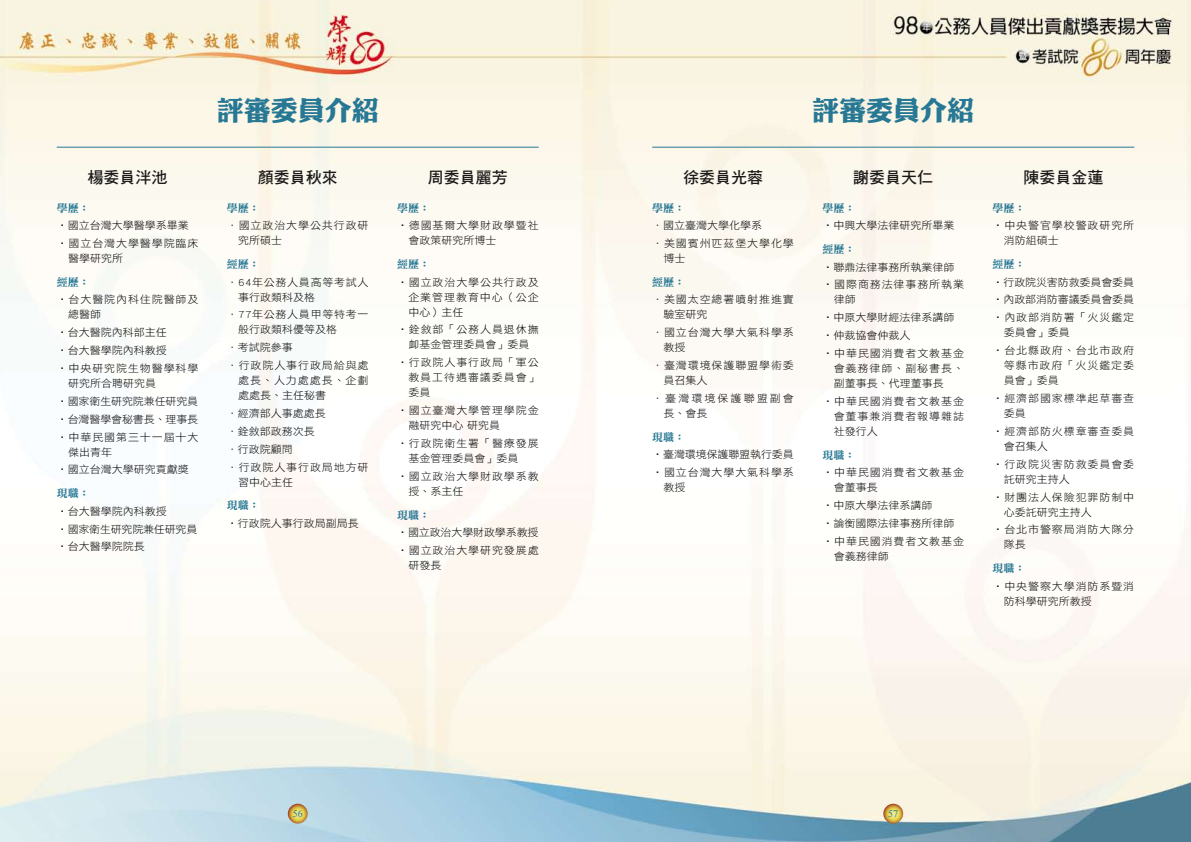
<style>
.page{position:relative;width:1191px;height:842px;background:#fff}
.page>*{position:absolute;margin:0;border:0;box-sizing:border-box;transform-origin:0 0}
.t1{font:27px "DF Li King Hei Std W8";color:#277894}
.t2{font:16px "DF Hei Std W7";color:#1b1918}
.t3{font:11px "DF Li Song Std W7";color:#277894}
.t4{font:10.4px/15px "DF Hei Std W3";letter-spacing:.08em;color:#000;scale:1.05 1}
.t5{font:10.4px/17.8px "DF Hei Std W3";color:#000;scale:1.05 1}
.t6{font:10.4px/17.8px "DF Hei Std W3";letter-spacing:-.01em;color:#000;scale:1.05 1}
.t7{font:10.4px/15px "DF Hei Std W3";letter-spacing:.04em;color:#000;scale:1.05 1}
.t8{font:10.4px/15px "DF Hei Std W3";letter-spacing:.19em;color:#000;scale:1.05 1}
.t9{font:10px "Times New Roman";color:#277894}
</style>
<div class="page">
<img style="left:0;top:0;width:1191px;height:842px">
<svg style="left:288px;top:804px;width:20px;height:19px"></svg>
<svg style="left:883px;top:804px;width:20px;height:19px"></svg>
<hr style="left:57px;top:147px;width:482px;height:1px;background:#277894">
<hr style="left:652px;top:147px;width:482px;height:1px;background:#277894">
<h2 class="t2" style="left:88px;top:169px;width:81px">楊委員泮池</h2>
<p class="t3" style="left:57px;top:202px;width:35px">學歷：</p>
<p class="t7" style="left:57px;top:216px;width:136px;line-height:17.8px">‧國立台灣大學醫學系畢業‧國立台灣大學醫學院臨床</p>
<p class="t4" style="left:68px;top:251px;width:54px">醫學研究所</p>
<p class="t3" style="left:57px;top:276px;width:35px">經歷：</p>
<p class="t4" style="left:68px;top:292px;width:126px;text-indent:-11px">‧台大醫院內科住院醫師及總醫師</p>
<p class="t5" style="left:57px;top:323px;width:136px">‧台大醫院內科部主任<br>‧台大醫學院內科教授<br>‧中央研究院生物醫學科學</p>
<p class="t6" style="left:57px;top:374px;width:136px;text-indent:11px">研究所合聘研究員<br>‧國家衛生研究院兼任研究員‧台灣醫學會秘書長、理事長‧中華民國第三十一屆十大</p>
<p class="t5" style="left:57px;top:443px;width:127px;text-indent:11px">傑出青年<br>‧國立台灣大學研究貢獻獎</p>
<p class="t3" style="left:57px;top:487px;width:35px">現職：</p>
<p class="t5" style="left:57px;top:502px;width:135px">‧台大醫學院內科教授<br>‧國家衛生研究院兼任研究員‧台大醫學院院長</p>
<h1 class="t1" style="left:217px;top:96px;width:164px">評審委員介紹</h1>
<h1 class="t1" style="left:812px;top:96px;width:163px">評審委員介紹</h1>
<h2 class="t2" style="left:258px;top:169px;width:81px">顏委員秋來</h2>
<h2 class="t2" style="left:428px;top:169px;width:81px">周委員麗芳</h2>
<h2 class="t2" style="left:683px;top:169px;width:81px">徐委員光蓉</h2>
<h2 class="t2" style="left:853px;top:169px;width:81px">謝委員天仁</h2>
<h2 class="t2" style="left:1023px;top:169px;width:82px">陳委員金蓮</h2>
<p class="t3" style="left:227px;top:202px;width:34px">學歷：</p>
<p class="t4" style="left:238px;top:218px;width:126px;text-indent:-11px">．國立政治大學公共行政研究所碩士</p>
<p class="t3" style="left:227px;top:258px;width:34px">經歷：</p>
<p class="t4" style="left:238px;top:274px;width:126px;text-indent:-11px">．64年公務人員高等考試人事行政類科及格</p>
<p class="t4" style="left:238px;top:307px;width:126px;text-indent:-11px">．77年公務人員甲等特考一般行政類科優等及格</p>
<p class="t4" style="left:227px;top:338px;width:136px;line-height:17.8px">．考試院參事<br>．行政院人事行政局給與處</p>
<p class="t4" style="left:238px;top:373px;width:126px">處長、人力處處長、企劃處處長、主任秘書</p>
<p class="t5" style="left:227px;top:404px;width:136px">．經濟部人事處處長<br>．銓敘部政務次長<br>．行政院顧問<br>．行政院人事行政局地方研</p>
<p class="t4" style="left:238px;top:474px;width:54px">習中心主任</p>
<p class="t3" style="left:227px;top:499px;width:34px">現職：</p>
<p class="t5" style="left:227px;top:514px;width:127px">‧行政院人事行政局副局長</p>
<p class="t3" style="left:397px;top:202px;width:34px">學歷：</p>
<p class="t4" style="left:408px;top:218px;width:126px;text-indent:-11px">‧德國基爾大學財政學暨社會政策研究所博士</p>
<p class="t3" style="left:397px;top:258px;width:34px">經歷：</p>
<p class="t4" style="left:408px;top:274px;width:126px;text-align:justify;text-indent:-11px">‧國立政治大學公共行政及企業管理教育中心（公企中心）主任</p>
<p class="t7" style="left:397px;top:322px;width:136px;text-align:center">‧銓敘部「公務人員退休撫卹基金管理委員會」委員</p>
<p class="t4" style="left:408px;top:355px;width:126px;text-align:justify;text-indent:-11px">‧行政院人事行政局「軍公教員工待遇審議委員會」委員</p>
<p class="t4" style="left:408px;top:403px;width:126px;text-indent:-11px">‧國立臺灣大學管理學院金融研究中心 研究員</p>
<p class="t4" style="left:408px;top:436px;width:126px;text-indent:-11px">‧行政院衛生署「醫療發展基金管理委員會」委員</p>
<p class="t4" style="left:408px;top:468px;width:126px;text-indent:-11px">‧國立政治大學財政學系教授、系主任</p>
<p class="t3" style="left:397px;top:509px;width:34px">現職：</p>
<p class="t6" style="left:397px;top:523px;width:136px">‧國立政治大學財政學系教授‧國立政治大學研究發展處</p>
<p class="t4" style="left:408px;top:558px;width:33px">研發長</p>
<p class="t3" style="left:652px;top:202px;width:34px">學歷：</p>
<p class="t4" style="left:652px;top:216px;width:136px;line-height:17.8px">．國立臺灣大學化學系<br>．美國賓州匹茲堡大學化學</p>
<p class="t4" style="left:663px;top:251px;width:22px">博士</p>
<p class="t3" style="left:652px;top:276px;width:34px">經歷：</p>
<p class="t4" style="left:663px;top:292px;width:126px;text-indent:-11px">．美國太空總署噴射推進實驗室研究</p>
<p class="t4" style="left:663px;top:325px;width:126px;text-indent:-11px">．國立台灣大學大氣科學系教授</p>
<p class="t4" style="left:663px;top:358px;width:126px;text-indent:-11px">．臺灣環境保護聯盟學術委員召集人</p>
<p class="t8" style="left:663px;top:391px;width:126px;text-indent:-11px">．臺灣環境保護聯盟副會長、會長</p>
<p class="t3" style="left:652px;top:431px;width:34px">現職：</p>
<p class="t6" style="left:652px;top:445px;width:136px">‧臺灣環境保護聯盟執行委員‧國立台灣大學大氣科學系</p>
<p class="t4" style="left:663px;top:480px;width:22px">教授</p>
<p class="t3" style="left:822px;top:202px;width:34px">學歷：</p>
<p class="t5" style="left:822px;top:216px;width:127px">‧中興大學法律研究所畢業</p>
<p class="t3" style="left:822px;top:243px;width:34px">經歷：</p>
<p class="t7" style="left:822px;top:258px;width:136px;line-height:17.8px">‧聯鼎法律事務所執業律師‧國際商務法律事務所執業</p>
<p class="t5" style="left:822px;top:291px;width:136px;text-indent:11px">律師<br>‧中原大學財經法律系講師‧仲裁協會仲裁人<br>‧中華民國消費者文教基金</p>
<p class="t7" style="left:833px;top:361px;width:126px">會義務律師、副秘書長、副董事長、代理董事長</p>
<p class="t4" style="left:833px;top:393px;width:126px;text-align:justify;text-indent:-11px">‧中華民國消費者文教基金會董事兼消費者報導雜誌社發行人</p>
<p class="t3" style="left:822px;top:449px;width:34px">現職：</p>
<p class="t4" style="left:833px;top:465px;width:126px;text-indent:-11px">‧中華民國消費者文教基金會董事長</p>
<p class="t5" style="left:822px;top:496px;width:136px">‧中原大學法律系講師<br>‧論衡國際法律事務所律師‧中華民國消費者文教基金</p>
<p class="t4" style="left:833px;top:548px;width:54px">會義務律師</p>
<p class="t3" style="left:992px;top:202px;width:34px">學歷：</p>
<p class="t4" style="left:1003px;top:218px;width:126px;text-indent:-11px">‧中央警官學校警政研究所消防組碩士</p>
<p class="t3" style="left:992px;top:258px;width:34px">經歷：</p>
<p class="t4" style="left:992px;top:273px;width:136px;line-height:17.8px;text-align:justify">‧行政院災害防救委員會委員‧內政部消防審議委員會委員‧內政部消防署「火災鑑定</p>
<p class="t4" style="left:992px;top:323px;width:136px;line-height:17.8px;text-indent:11px">委員會」委員<br>‧台北縣政府、台北市政府</p>
<p class="t4" style="left:1003px;top:358px;width:126px">等縣市政府「火災鑑定委員會」委員</p>
<p class="t4" style="left:1003px;top:391px;width:126px;text-indent:-11px">‧經濟部國家標準起草審查委員</p>
<p class="t4" style="left:1003px;top:423px;width:126px;text-indent:-11px">‧經濟部防火標章審查委員會召集人</p>
<p class="t4" style="left:1003px;top:456px;width:126px;text-indent:-11px">‧行政院災害防救委員會委託研究主持人</p>
<p class="t4" style="left:1003px;top:489px;width:126px;text-indent:-11px">‧財團法人保險犯罪防制中心委託研究主持人</p>
<p class="t4" style="left:1003px;top:522px;width:126px;text-indent:-11px">‧台北市警察局消防大隊分隊長</p>
<p class="t3" style="left:992px;top:562px;width:34px">現職：</p>
<p class="t4" style="left:1003px;top:578px;width:126px;text-indent:-11px">‧中央警察大學消防系暨消防科學研究所教授</p>
<p class="t9" style="left:293px;top:807px;width:11px">56</p>
<p class="t9" style="left:888px;top:807px;width:11px">57</p>
</div>
